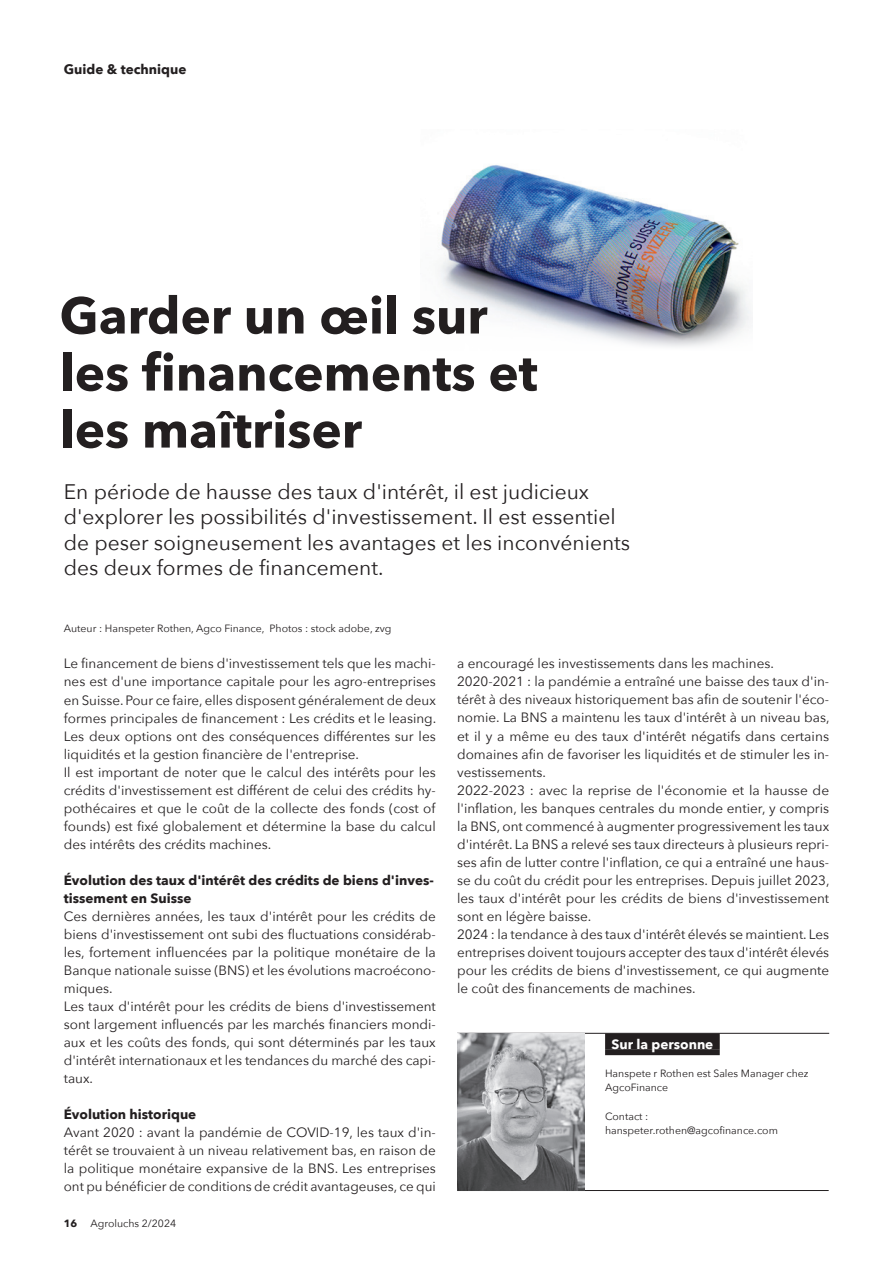
<style>
.page{position:relative;width:893px;height:1263px;background:#fff}
.page>*{position:absolute;margin:0;border:0;box-sizing:border-box;transform-origin:0 0}
.t1{font:700 51px/57px "Avenir Next";color:#231f20}
.t2{font:21px/25.5px "Avenir Next";color:#231f20}
.t3{font:13.5px/18px "Avenir Next";color:#231f20}
.t4{font:700 13.5px/18px "Avenir Next";color:#231f20}
.t5{font:700 13.5px "Avenir Next";color:#fff}
.t6{font:10.5px/14.2px "Avenir Next";color:#231f20}
.t7{font:700 10.5px "Avenir Next";color:#231f20}
</style>
<div class="page">
<hr style="left:457px;top:1190px;width:372px;height:1px;background:#231f20">
<hr style="left:457px;top:1033px;width:372px;height:1px;background:#231f20">
<img style="left:457px;top:1033px;width:128px;height:157px">
<div style="left:605px;top:1033px;width:115px;height:16px;background:#231f20"></div>
<div style="left:605px;top:1049px;width:115px;height:6px;background:#231f20"></div>
<img style="left:440px;top:165px;width:312px;height:182px">
<p class="t4" style="left:64px;top:60px;width:124px">Guide &amp; technique</p>
<h1 class="t1" style="left:60px;top:286px;width:480px">Garder un œil sur les financements et les maîtriser</h1>
<h2 class="t2" style="left:64px;top:478px;width:568px">En période de hausse des taux d'intérêt, il est judicieux d'explorer les possibilités d'investissement. Il est essentiel de peser soigneusement les avantages et les inconvénients des deux formes de financement.</h2>
<p class="t6" style="left:64px;top:621px;width:329px">Auteur : Hanspeter Rothen, Agco Finance, Photos : stock adobe, zvg</p>
<p class="t3" style="left:64px;top:654px;width:374px">Le financement de biens d'investissement tels que les machi&shy;nes est d'une importance capitale pour les agro-entreprises en Suisse. Pour ce faire, elles disposent généralement de deux formes principales de financement : Les crédits et le leasing.<br>Les deux options ont des conséquences différentes sur les liquidités et la gestion financière de l'entreprise.<br>Il est important de noter que le calcul des intérêts pour les crédits d'investissement est différent de celui des crédits hy&shy;pothécaires et que le coût de la collecte des fonds (cost of founds) est fixé globalement et détermine la base du calcul des intérêts des crédits machines.</p>
<p class="t4" style="left:64px;top:870px;width:372px">Évolution des taux d'intérêt des crédits de biens d'inves&shy;tissement en Suisse</p>
<p class="t3" style="left:64px;top:906px;width:374px">Ces dernières années, les taux d'intérêt pour les crédits de biens d'investissement ont subi des fluctuations considérab&shy;les, fortement influencées par la politique monétaire de la Banque nationale suisse (BNS) et les évolutions macroécono&shy;miques.<br>Les taux d'intérêt pour les crédits de biens d'investissement sont largement influencés par les marchés financiers mondi&shy;aux et les coûts des fonds, qui sont déterminés par les taux d'intérêt internationaux et les tendances du marché des capi&shy;taux.</p>
<p class="t4" style="left:64px;top:1104px;width:134px">Évolution historique</p>
<p class="t3" style="left:64px;top:1122px;width:374px;text-align:justify">Avant 2020 : avant la pandémie de COVID-19, les taux d'in&shy;térêt se trouvaient à un niveau relativement bas, en raison de la politique monétaire expansive de la BNS. Les entreprises ont pu bénéficier de conditions de crédit avantageuses, ce qui</p>
<p class="t7" style="left:64px;top:1214px;width:15px">16</p>
<p class="t6" style="left:90px;top:1215px;width:87px">Agroluchs 2/2024</p>
<p class="t3" style="left:457px;top:654px;width:374px">a encouragé les investissements dans les machines.<br>2020-2021 : la pandémie a entraîné une baisse des taux d'in&shy;térêt à des niveaux historiquement bas afin de soutenir l'éco&shy;nomie. La BNS a maintenu les taux d'intérêt à un niveau bas, et il y a même eu des taux d'intérêt négatifs dans certains domaines afin de favoriser les liquidités et de stimuler les in&shy;vestissements.<br>2022-2023 : avec la reprise de l'économie et la hausse de l'inflation, les banques centrales du monde entier, y compris la BNS, ont commencé à augmenter progressivement les taux d'intérêt. La BNS a relevé ses taux directeurs à plusieurs repri&shy;ses afin de lutter contre l'inflation, ce qui a entraîné une haus&shy;se du coût du crédit pour les entreprises. Depuis juillet 2023, les taux d'intérêt pour les crédits de biens d'investissement sont en légère baisse.<br>2024 : la tendance à des taux d'intérêt élevés se maintient. Les entreprises doivent toujours accepter des taux d'intérêt élevés pour les crédits de biens d'investissement, ce qui augmente le coût des financements de machines.</p>
<p class="t5" style="left:611px;top:1033px;width:103px">Sur la personne</p>
<p class="t6" style="left:605px;top:1066px;width:205px">Hanspete r Rothen est Sales Manager chez<br>AgcoFinance</p>
<p class="t6" style="left:605px;top:1108px;width:174px">Contact : hanspeter.rothen@agcofinance.com</p>
</div>
